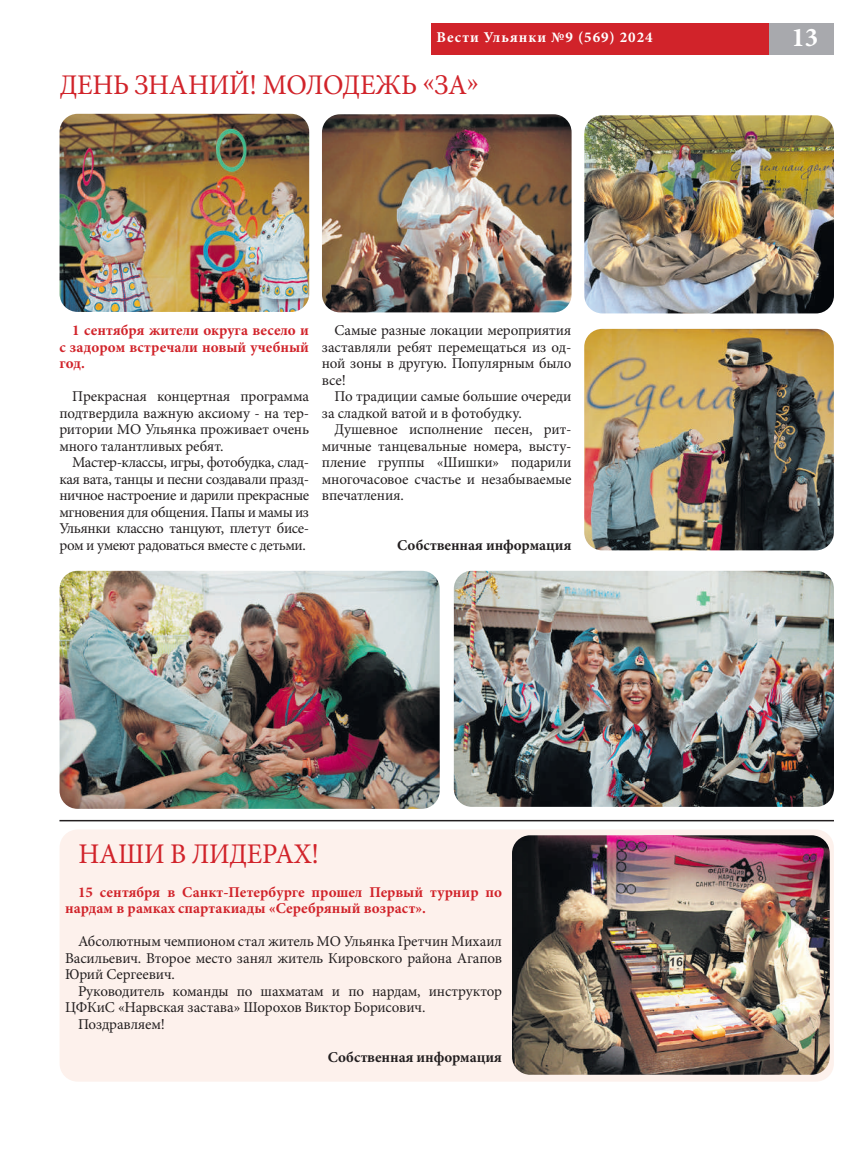
<style>
.page{position:relative;width:851px;height:1170px;background:#fff}
.page>*{position:absolute;margin:0;border:0;box-sizing:border-box;transform-origin:0 0}
.t1{font:28.5px "Minion Pro";letter-spacing:-.01em;color:#d1232a;scale:.96 1}
.t2{font:700 27px "Minion Pro";color:#fff}
.t3{font:15px/16.5px "Minion Pro";letter-spacing:-.01em;color:#231f20;text-align:justify}
.t4{font:700 15px/16.5px "Minion Pro";color:#d1232a;text-align:justify}
.t5{font:700 15px "Minion Pro";letter-spacing:-.01em;color:#231f20}
.t6{font:700 15px "Minion Pro";letter-spacing:.06em;color:#fff}
</style>
<div class="page">
<div style="left:431px;top:23px;width:339px;height:32px;background:#d1232a"></div>
<div style="left:769px;top:23px;width:64px;height:32px;background:#a8a9ad"></div>
<hr style="left:59px;top:819px;width:774px;height:2px;background:#231f20">
<div style="left:60px;top:829px;width:773px;height:252px;background:#fdf1ec;border-radius:18px"></div>
<img style="left:60px;top:570px;width:379px;height:238px;border-radius:18px">
<img style="left:454px;top:570px;width:379px;height:236px;border-radius:18px">
<img style="left:584px;top:115px;width:249px;height:198px;border-radius:18px">
<img style="left:322px;top:114px;width:249px;height:198px;border-radius:18px">
<img style="left:60px;top:114px;width:249px;height:198px;border-radius:18px">
<img style="left:584px;top:329px;width:249px;height:221px;border-radius:18px">
<img style="left:512px;top:835px;width:317px;height:239px;border-radius:18px">
<p class="t6" style="left:436px;top:31px;width:217px">Вести Ульянки №9 (569) 2024</p>
<h2 class="t2" style="left:791px;top:27px;width:28px">13</h2>
<h1 class="t1" style="left:60px;top:73px;width:438px">ДЕНЬ ЗНАНИЙ! МОЛОДЕЖЬ «ЗА»</h1>
<p class="t4" style="left:59px;top:323px;width:251px;text-indent:13px">1 сентября жители округа весело и с задором встречали новый учебный год.</p>
<p class="t3" style="left:59px;top:389px;width:251px;text-indent:13px">Прекрасная концертная программа подтвердила важную аксиому - на тер&shy;ритории МО Ульянка проживает очень много талантливых ребят.</p>
<p class="t3" style="left:59px;top:455px;width:251px;text-indent:13px">Мастер-классы, игры, фотобудка, слад&shy;кая вата, танцы и песни создавали празд&shy;ничное настроение и дарили прекрасные мгновения для общения. Папы и мамы из Ульянки классно танцуют, плетут бисе&shy;ром и умеют радоваться вместе с детьми.</p>
<p class="t3" style="left:322px;top:323px;width:251px;text-indent:13px">Самые разные локации мероприятия заставляли ребят перемещаться из од&shy;ной зоны в другую. Популярным было все!</p>
<p class="t3" style="left:322px;top:389px;width:251px;text-indent:13px">По традиции самые большие очереди за сладкой ватой и в фотобудку.</p>
<p class="t3" style="left:322px;top:422px;width:251px;text-indent:13px">Душевное исполнение песен, рит&shy;мичные танцевальные номера, высту&shy;пление группы «Шишки» подарили многочасовое счастье и незабываемые впечатления.</p>
<p class="t5" style="left:397px;top:539px;width:176px">Собственная информация</p>
<h1 class="t1" style="left:78px;top:842px;width:252px">НАШИ В ЛИДЕРАХ!</h1>
<p class="t4" style="left:65px;top:884px;width:438px;text-indent:13px">15 сентября в Санкт-Петербурге прошел Первый турнир по нардам в рамках спартакиады «Серебряный возраст».</p>
<p class="t3" style="left:65px;top:934px;width:438px;text-indent:13px">Абсолютным чемпионом стал житель МО Ульянка Гретчин Михаил Васильевич. Второе место занял житель Кировского района Агапов Юрий Сергеевич.</p>
<p class="t3" style="left:78px;top:983px;width:425px">Руководитель команды по шахматам и по нардам, инструктор</p>
<p class="t3" style="left:65px;top:1000px;width:361px">ЦФКиС «Нарвская застава» Шорохов Виктор Борисович.</p>
<p class="t3" style="left:78px;top:1016px;width:88px">Поздравляем!</p>
<p class="t5" style="left:328px;top:1050px;width:176px">Собственная информация</p>
</div>
